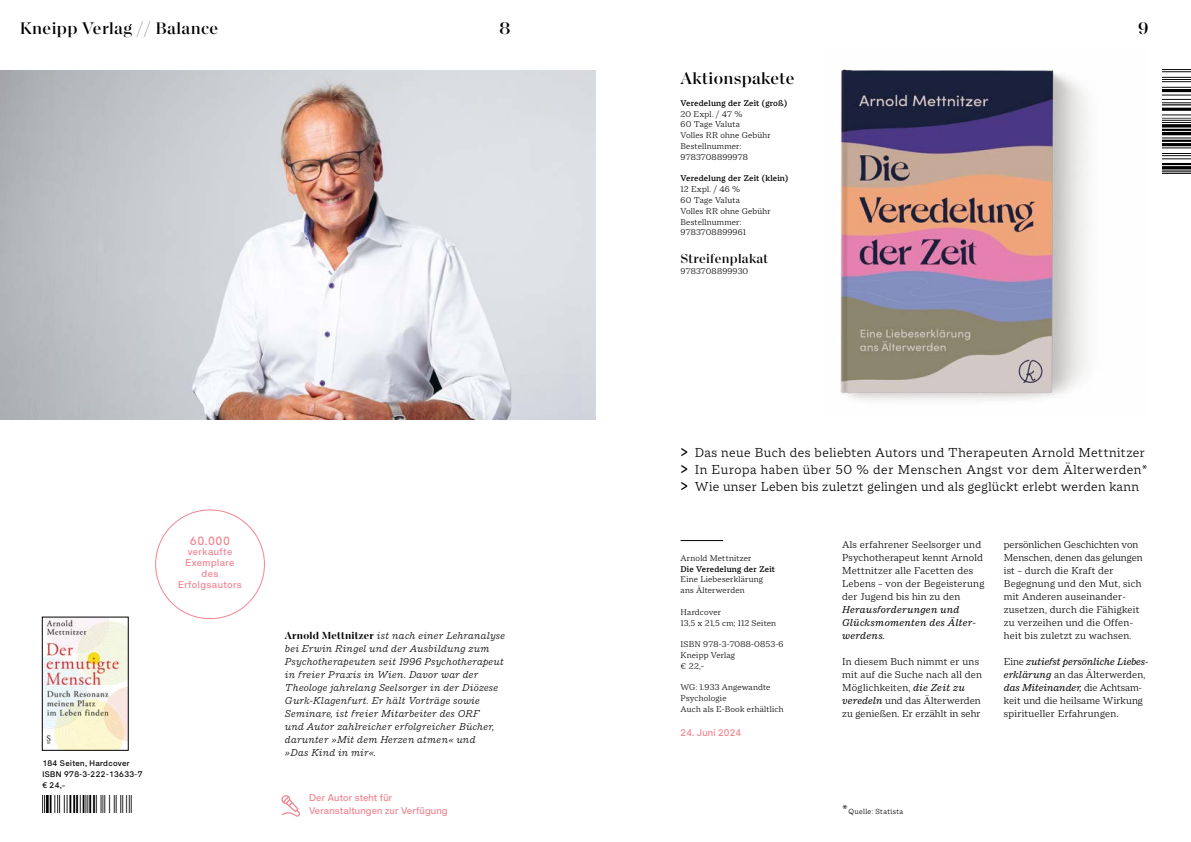
<style>
.page{position:relative;width:1191px;height:842px;background:#fff}
.page>*{position:absolute;margin:0;border:0;box-sizing:border-box;transform-origin:0 0}
.t1{font:500 18px "Macklin Display";letter-spacing:.02em;color:#000}
.t2{font:300 14px/16.8px "Macklin Slab";letter-spacing:.03em;color:#000}
.t3{font:500 14px "Macklin Display";letter-spacing:.02em;color:#000}
.t4{font:500 11px "HK Requisite";color:#f08590}
.t5{font:300 10.8px/13px "Macklin Text";letter-spacing:.015em;color:#000}
.t6{font:italic 300 10.8px/13px "Macklin Slab";letter-spacing:.02em;color:#000}
.t7{font:italic 10.8px/13px "Macklin Text";letter-spacing:.02em;color:#000}
.t8{font:300 9px/10.8px "Macklin Text";letter-spacing:.02em;color:#000}
.t9{font:500 9px "Macklin Text";letter-spacing:.02em;color:#000}
.t10{font:500 9px/13px "HK Requisite";letter-spacing:.02em;color:#f08590}
.t11{font:500 9px/10.8px "HK Requisite";letter-spacing:.045em;color:#f08590;text-align:center}
.t12{font:300 8px "Macklin Slab";letter-spacing:.04em;color:#000}
.t13{font:500 7.5px/11px "HK Requisite";letter-spacing:.05em;color:#000}
.s1{font-family:"Macklin Display";font-weight:700;font-style:normal;font-size:11px}
.s2{font-family:"Basic Sans";font-weight:400;font-size:18px}
.s3{font-weight:400;font-style:italic}
.s4{font-size:14px}
</style>
<div class="page">
<hr style="left:680px;top:540px;width:43px;height:1px;background:#000">
<img style="left:1162px;top:69px;width:29px;height:105px">
<svg style="left:281px;top:795px;width:19px;height:22px"></svg>
<img style="left:44px;top:619px;width:82px;height:129px">
<div style="left:42px;top:617px;width:86px;height:133px;border:1px solid #000"></div>
<img style="left:42px;top:796px;width:90px;height:17px">
<img style="left:840px;top:69px;width:248px;height:332px">
<img style="left:0;top:71px;width:595px;height:349px">
<h1 class="t1" style="left:20px;top:18px;width:200px">Kneipp Verlag // Balance</h1>
<h1 class="t1" style="left:499px;top:18px;width:12px">8</h1>
<h1 class="t1" style="left:1138px;top:18px;width:12px">9</h1>
<h1 class="t1" style="left:680px;top:68px;width:116px">Aktionspakete</h1>
<p class="t9" style="left:680px;top:98px;width:108px">Veredelung der Zeit (groß)</p>
<p class="t8" style="left:680px;top:108px;width:92px">20 Expl. / 47 %<br>60 Tage Valuta<br>Volles RR ohne Gebühr<br>Bestellnummer:<br>9783708899978</p>
<p class="t9" style="left:680px;top:173px;width:109px">Veredelung der Zeit (klein)</p>
<p class="t8" style="left:680px;top:184px;width:92px">12 Expl. / 46 %<br>60 Tage Valuta<br>Volles RR ohne Gebühr<br>Bestellnummer:<br>9783708899961</p>
<p class="t3" style="left:680px;top:250px;width:89px">Streifenplakat</p>
<p class="t8" style="left:680px;top:265px;width:69px">9783708899930</p>
<p class="t4" style="left:190px;top:534px;width:42px">60.000</p>
<p class="t11" style="left:178px;top:546px;width:65px">verkaufte<br>Exemplare des<br>Erfolgsautors</p>
<p class="t13" style="left:42px;top:758px;width:101px">184 Seiten, Hardcover<br>ISBN 978-3-222-13633-7 € 24,–</p>
<p class="t6" style="left:285px;top:628px;width:221px"><span class="s1">Arnold Mettnitzer</span> ist nach einer Lehranalyse bei Erwin Ringel und der Ausbildung zum Psychotherapeuten seit 1996 Psychotherapeut in freier Praxis in Wien. Davor war der Theologe jahrelang Seelsorger in der Diözese Gurk-Klagenfurt. Er hält Vorträge sowie Seminare, ist freier Mitarbeiter des ORF<br>und Autor zahlreicher erfolgreicher Bücher, darunter »Mit dem Herzen atmen« und<br>»Das Kind in mir«.</p>
<p class="t10" style="left:309px;top:791px;width:140px">Der Autor steht für<br>Veranstaltungen zur Verfügung</p>
<p class="t2" style="left:680px;top:444px;width:468px"><span class="s2">&gt;</span> Das neue Buch des beliebten Autors und Therapeuten Arnold Mettnitzer <span class="s2">&gt;</span> In Europa haben über 50 % der Menschen Angst vor dem Älterwerden* <span class="s2">&gt;</span> Wie unser Leben bis zuletzt gelingen und als geglückt erlebt werden kann</p>
<p class="t8" style="left:680px;top:552px;width:73px">Arnold Mettnitzer</p>
<p class="t9" style="left:680px;top:563px;width:96px">Die Veredelung der Zeit</p>
<p class="t8" style="left:680px;top:574px;width:84px">Eine Liebeserklärung ans Älterwerden</p>
<p class="t8" style="left:680px;top:606px;width:97px">Hardcover<br>13,5 x 21,5 cm; 112 Seiten</p>
<p class="t8" style="left:680px;top:639px;width:104px">ISBN 978-3-7088-0853-6<br>Kneipp Verlag<br>€ 22,–</p>
<p class="t8" style="left:680px;top:682px;width:104px">WG: 1.933 Angewandte<br>Psychologie<br>Auch als E-Book erhältlich</p>
<p class="t10" style="left:680px;top:726px;width:62px">24. Juni 2024</p>
<p class="t5" style="left:842px;top:537px;width:144px">Als erfahrener Seelsorger und<br>Psychotherapeut kennt Arnold<br>Mettnitzer alle Facetten des<br>Lebens – von der Begeisterung der Jugend bis hin zu den</p>
<p class="t7" style="left:842px;top:602px;width:135px">Herausforderungen und<br>Glücksmomenten des Älter&shy;werdens.</p>
<p class="t5" style="left:842px;top:654px;width:141px">In diesem Buch nimmt er uns mit auf die Suche nach all den<br>Möglichkeiten, <span class="s3">die Zeit zu veredeln</span> und das Älterwerden zu genießen. Er erzählt in sehr</p>
<p class="t5" style="left:1003px;top:537px;width:140px">persönlichen Geschichten von<br>Menschen, denen das gelungen ist – durch die Kraft der<br>Begegnung und den Mut, sich mit Anderen auseinander&shy;zusetzen, durch die Fähigkeit zu verzeihen und die Offen&shy;heit bis zuletzt zu wachsen.</p>
<p class="t5" style="left:1003px;top:654px;width:146px">Eine <span class="s3">zutiefst persönliche Liebes&shy;erklärung</span> an das Älterwerden, <span class="s3">das Miteinander,</span> die Achtsam&shy;keit und die heilsame Wirkung spiritueller Erfahrungen.</p>
<p class="t12" style="left:842px;top:807px;width:63px"><span class="s4">*</span>Quelle: Statista</p>
</div>
